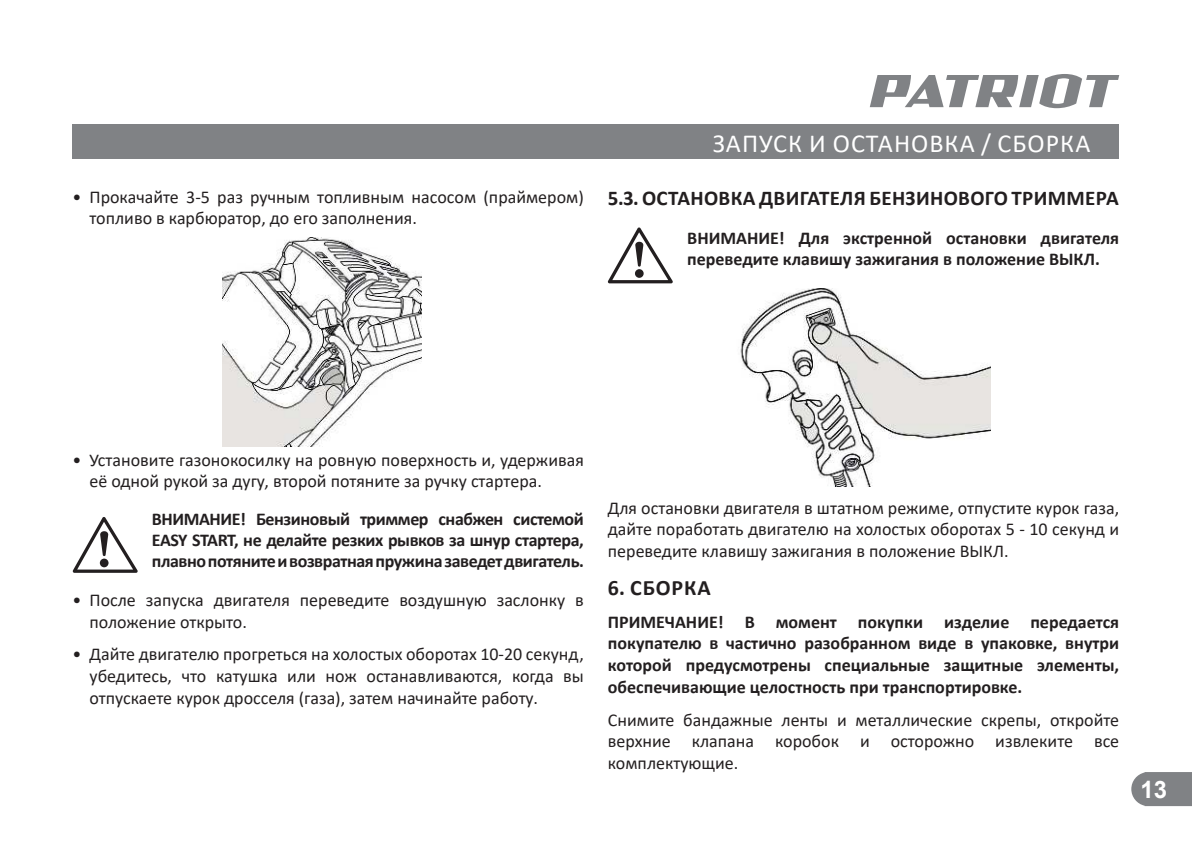
<style>
.page{position:relative;width:1192px;height:843px;background:#fff}
.page>*{position:absolute;margin:0;border:0;box-sizing:border-box;transform-origin:0 0}
.t1{font:26px "Calibri";letter-spacing:.04em;color:#fff}
.t2{font:700 24px "Arial";color:#fff}
.t3{font:700 22px "Calibri";letter-spacing:.04em;color:#231f20}
.t4{font:700 21px "Calibri";letter-spacing:.015em;color:#231f20}
.t5{font:18px/21.6px "Calibri";color:#231f20}
.t6{font:700 18px/21.6px "Calibri";color:#231f20;text-align:justify}
</style>
<div class="page">
<svg style="left:1131px;top:772px;width:61px;height:33px;background:#87898c"></svg>
<svg style="left:870px;top:74px;width:249px;height:34px"></svg>
<div style="left:72px;top:125px;width:1047px;height:34px;background:#808285"></div>
<svg style="left:72px;top:517px;width:66px;height:55px"></svg>
<svg style="left:607px;top:227px;width:66px;height:56px"></svg>
<img style="left:223px;top:237px;width:198px;height:209px">
<img style="left:740px;top:288px;width:251px;height:198px">
<p class="t5" style="left:89px;top:186px;width:496px;line-height:21px;text-indent:-17px">• Прокачайте 3-5 раз ручным топливным насосом (праймером) топливо в карбюратор, до его заполнения.</p>
<h1 class="t1" style="left:713px;top:125px;width:379px">ЗАПУСК И ОСТАНОВКА / СБОРКА</h1>
<p class="t4" style="left:608px;top:183px;width:512px">5.3. ОСТАНОВКА ДВИГАТЕЛЯ БЕНЗИНОВОГО ТРИММЕРА</p>
<p class="t6" style="left:687px;top:226px;width:433px">ВНИМАНИЕ! Для экстренной остановки двигателя переведите клавишу зажигания в положение ВЫКЛ.</p>
<p class="t5" style="left:89px;top:449px;width:496px;line-height:21px;text-indent:-17px">• Установите газонокосилку на ровную поверхность и, удерживая её одной рукой за дугу, второй потяните за ручку стартера.</p>
<p class="t6" style="left:152px;top:508px;width:433px;line-height:21px">ВНИМАНИЕ! Бензиновый триммер снабжен системой EASY START, не делайте резких рывков за шнур стартера, плавно потяните и возвратная пружина заведет двигатель.</p>
<p class="t5" style="left:89px;top:588px;width:496px;text-indent:-17px">• После запуска двигателя переведите воздушную заслонку в положение открыто.</p>
<p class="t5" style="left:89px;top:643px;width:496px;text-align:justify;text-indent:-17px">• Дайте двигателю прогреться на холостых оборотах 10-20 секунд, убедитесь, что катушка или нож останавливаются, когда вы отпускаете курок дросселя (газа), затем начинайте работу.</p>
<p class="t5" style="left:608px;top:496px;width:513px;text-align:justify">Для остановки двигателя в штатном режиме, отпустите курок газа, дайте поработать двигателю на холостых оборотах 5 - 10 секунд и переведите клавишу зажигания в положение ВЫКЛ.</p>
<p class="t3" style="left:608px;top:571px;width:104px">6. СБОРКА</p>
<p class="t6" style="left:608px;top:610px;width:513px">ПРИМЕЧАНИЕ! В момент покупки изделие передается покупателю в частично разобранном виде в упаковке, внутри которой предусмотрены специальные защитные элементы, обеспечивающие целостность при транспортировке.</p>
<p class="t5" style="left:608px;top:708px;width:513px;text-align:justify">Снимите бандажные ленты и металлические скрепы, откройте верхние клапана коробок и осторожно извлеките все комплектующие.</p>
<h2 class="t2" style="left:1140px;top:775px;width:28px">13</h2>
</div>
